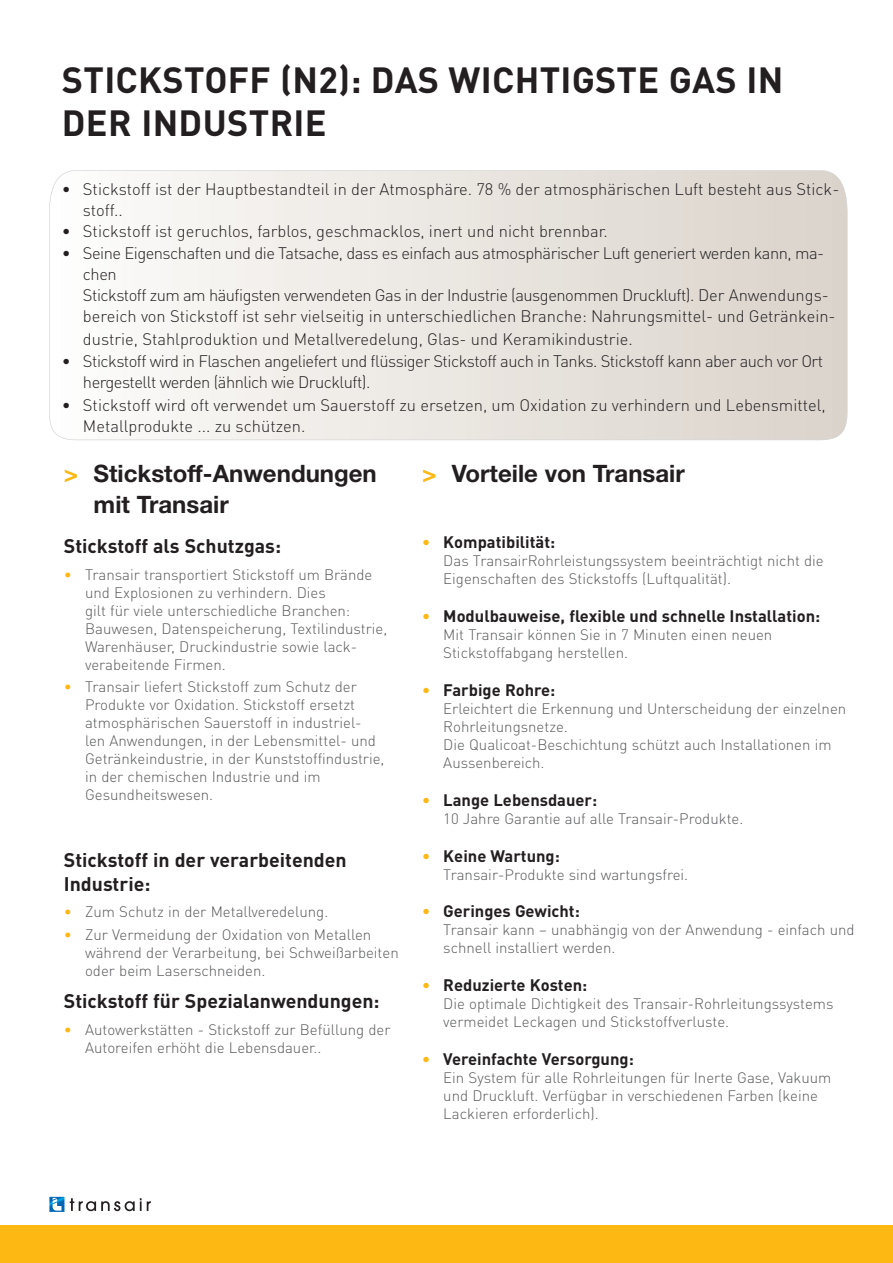
<style>
.page{position:relative;width:893px;height:1263px;background:#fff}
.page>*{position:absolute;margin:0;border:0;box-sizing:border-box;transform-origin:0 0}
.t1{font:700 36px/43.5px "DINOT";letter-spacing:.01em;color:#231f20}
.t2{font:700 24px/30.6px "Helvetica Neue LT Std";color:#231f20}
.t3{font:700 19.5px/23.4px "DINOT";color:#231f20}
.t4{font:300 16.5px/21px "DINOT";letter-spacing:-.03em;color:#231f20}
.t5{font:300 16.5px/21px "DINOT";color:#231f20}
.t6{font:700 16.5px "DINOT";color:#231f20}
.t7{font:300 15px/18px "DINOT";color:#58595b}
.s1{color:#fdb813}
</style>
<div class="page">
<svg style="left:49px;top:1197px;width:15px;height:15px"></svg>
<svg style="left:70px;top:1198px;width:81px;height:13px"></svg>
<div style="left:0;top:1225px;width:892px;height:38px;background:#fdb813"></div>
<h1 class="t1" style="left:62px;top:61px;width:723px">STICKSTOFF (N2): DAS WICHTIGSTE GAS IN<br>DER INDUSTRIE</h1>
<p class="t5" style="left:83px;top:181px;width:757px;text-indent:-21px">• Stickstoff ist der Hauptbestandteil in der Atmosphäre. 78 % der atmosphärischen Luft besteht aus Stick&shy;stoff..</p>
<p class="t5" style="left:62px;top:223px;width:547px">• Stickstoff ist geruchlos, farblos, geschmacklos, inert und nicht brennbar.</p>
<p class="t4" style="left:83px;top:245px;width:754px;text-indent:-21px">• Seine Eigenschaften und die Tatsache, dass es einfach aus atmosphärischer Luft generiert werden kann, ma&shy;chen<br>Stickstoff zum am häufigsten verwendeten Gas in der Industrie (ausgenommen Druckluft). Der Anwendungs&shy;bereich von Stickstoff ist sehr vielseitig in unterschiedlichen Branche: Nahrungsmittel- und Getränkein-</p>
<p class="t5" style="left:83px;top:331px;width:551px">dustrie, Stahlproduktion und Metallveredelung, Glas- und Keramikindustrie.</p>
<p class="t4" style="left:83px;top:353px;width:741px;text-indent:-21px">• Stickstoff wird in Flaschen angeliefert und flüssiger Stickstoff auch in Tanks. Stickstoff kann aber auch vor Ort hergestellt werden (ähnlich wie Druckluft).</p>
<p class="t5" style="left:83px;top:396px;width:744px;text-indent:-21px">• Stickstoff wird oft verwendet um Sauerstoff zu ersetzen, um Oxidation zu verhindern und Lebensmittel,<br>Metallprodukte ... zu schützen.</p>
<h2 class="t2" style="left:94px;top:460px;width:285px;text-indent:-30px"><span class="s1">&gt;</span> Stickstoff-Anwendungen mit Transair</h2>
<h2 class="t2" style="left:422px;top:460px;width:264px"><span class="s1">&gt;</span> Vorteile von Transair</h2>
<h3 class="t3" style="left:64px;top:536px;width:219px">Stickstoff als Schutzgas:</h3>
<p class="t7" style="left:85px;top:567px;width:304px;text-indent:-21px"><span class="s1">•</span> Transair transportiert Stickstoff um Brände und Explosionen zu verhindern. Dies<br>gilt für viele unterschiedliche Branchen:<br>Bauwesen, Datenspeicherung, Textilindustrie, Warenhäuser, Druckindustrie sowie lack&shy;verabeitende Firmen.</p>
<p class="t7" style="left:85px;top:679px;width:301px;text-indent:-21px"><span class="s1">•</span> Transair liefert Stickstoff zum Schutz der Produkte vor Oxidation. Stickstoff ersetzt atmosphärischen Sauerstoff in industriel&shy;len Anwendungen, in der Lebensmittel- und Getränkeindustrie, in der Kunststoffindustrie, in der chemischen Industrie und im Gesundheitswesen.</p>
<h3 class="t3" style="left:64px;top:851px;width:284px">Stickstoff in der verarbeitenden<br>Industrie:</h3>
<p class="t7" style="left:64px;top:905px;width:266px"><span class="s1">•</span> Zum Schutz in der Metallveredelung.</p>
<p class="t7" style="left:85px;top:927px;width:315px;text-indent:-21px"><span class="s1">•</span> Zur Vermeidung der Oxidation von Metallen während der Verarbeitung, bei Schweißarbeiten oder beim Laserschneiden.</p>
<h3 class="t3" style="left:64px;top:991px;width:317px">Stickstoff für Spezialanwendungen:</h3>
<p class="t7" style="left:85px;top:1022px;width:307px;text-indent:-21px"><span class="s1">•</span> Autowerkstätten - Stickstoff zur Befüllung der<br>Autoreifen erhöht die Lebensdauer..</p>
<p class="t6" style="left:422px;top:537px;width:135px"><span class="s1">•</span> Kompatibilität:</p>
<p class="t7" style="left:443px;top:554px;width:382px">Das TransairRohrleistungssystem beeinträchtigt nicht die<br>Eigenschaften des Stickstoffs (Luftqualität).</p>
<p class="t6" style="left:422px;top:610px;width:400px"><span class="s1">•</span> Modulbauweise, flexible und schnelle Installation:</p>
<p class="t7" style="left:443px;top:628px;width:330px">Mit Transair können Sie in 7 Minuten einen neuen<br>Stickstoffabgang herstellen.</p>
<p class="t6" style="left:422px;top:684px;width:135px"><span class="s1">•</span> Farbige Rohre:</p>
<p class="t7" style="left:443px;top:701px;width:404px">Erleichtert die Erkennung und Unterscheidung der einzelnen Rohrleitungsnetze.<br>Die Qualicoat-Beschichtung schützt auch Installationen im Aussenbereich.</p>
<p class="t6" style="left:422px;top:794px;width:177px"><span class="s1">•</span> Lange Lebensdauer:</p>
<p class="t7" style="left:443px;top:811px;width:301px">10 Jahre Garantie auf alle Transair-Produkte.</p>
<p class="t6" style="left:422px;top:850px;width:139px"><span class="s1">•</span> Keine Wartung:</p>
<p class="t7" style="left:443px;top:867px;width:246px">Transair-Produkte sind wartungsfrei.</p>
<p class="t6" style="left:422px;top:906px;width:159px"><span class="s1">•</span> Geringes Gewicht:</p>
<p class="t7" style="left:443px;top:923px;width:413px">Transair kann – unabhängig von der Anwendung - einfach und schnell installiert werden.</p>
<p class="t6" style="left:422px;top:979px;width:167px"><span class="s1">•</span> Reduzierte Kosten:</p>
<p class="t7" style="left:443px;top:997px;width:392px">Die optimale Dichtigkeit des Transair-Rohrleitungssystems vermeidet Leckagen und Stickstoffverluste.</p>
<p class="t6" style="left:422px;top:1053px;width:213px"><span class="s1">•</span> Vereinfachte Versorgung:</p>
<p class="t7" style="left:443px;top:1070px;width:389px">Ein System für alle Rohrleitungen für Inerte Gase, Vakuum und Druckluft. Verfügbar in verschiedenen Farben (keine<br>Lackieren erforderlich).</p>
</div>
